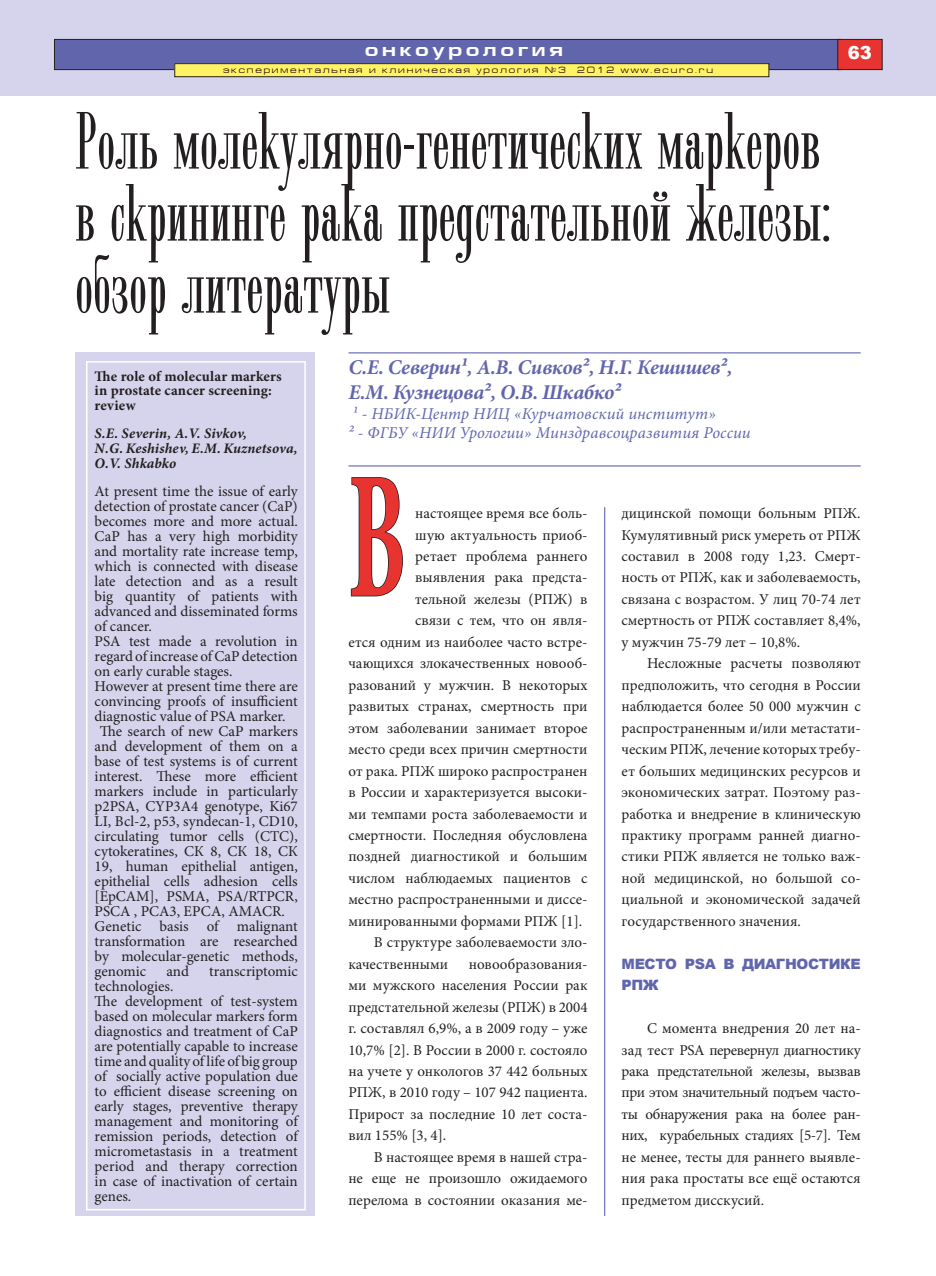
<style>
.page{position:relative;width:936px;height:1276px;background:#fff}
.page>*{position:absolute;margin:0;border:0;box-sizing:border-box;transform-origin:0 0}
.t1{font:700 181.2px "Minion Pro";color:#e73431;scale:.5 1}
.t2{font:79.5px/72px "Radar";letter-spacing:.005em;color:#231f20}
.t3{font:italic 700 21px "Minion Pro";letter-spacing:-.02em;color:#6166ac}
.t4{font:700 18px "Europe Ext";letter-spacing:.2em;color:#fff}
.t5{font:900 18px "Arial";color:#fff}
.t6{font:italic 16.5px "Minion Pro";letter-spacing:.01em;color:#6166ac}
.t7{font:15px/15px "Minion Pro";color:#231f20;text-align:justify}
.t8{font:italic 700 14.55px/14.7px "Minion Pro";letter-spacing:.005em;color:#231f20}
.t9{font:700 14.55px/14.7px "Minion Pro";letter-spacing:.01em;color:#231f20}
.t10{font:900 14.25px/21.5px "Arial";letter-spacing:-.025em;color:#6166ac}
.t11{font:9px "Europe Ext";letter-spacing:.2em;color:#1a0000}
</style>
<div class="page">
<div style="left:0;top:0;width:935px;height:95px;background:#d6d4ec"></div>
<div style="left:54px;top:39px;width:786px;height:31px;background:#6166ac;border:1px solid #231f20"></div>
<div style="left:837px;top:39px;width:45px;height:31px;background:#e73431;border:1px solid #231f20"></div>
<div style="left:175px;top:64px;width:593px;height:13px;background:#fff265"></div>
<div style="left:174px;top:63px;width:595px;height:14px;border:1px solid #231f20"></div>
<div style="left:75px;top:352px;width:239px;height:864px;background:#d6d4ec"></div>
<div style="left:86px;top:361px;width:220px;height:849px;border:2px solid #fff"></div>
<hr style="left:348px;top:352px;width:512px;height:1px;background:#6166ac">
<hr style="left:348px;top:465px;width:512px;height:1px;background:#6166ac">
<svg style="left:350px;top:477px;width:53px;height:120px"></svg>
<hr style="left:604px;top:507px;width:1px;height:709px;background:#6166ac">
<p class="t4" style="left:365px;top:39px;width:200px">онкоурология</p>
<p class="t5" style="left:847px;top:40px;width:26px">63</p>
<p class="t11" style="left:223px;top:65px;width:491px">экспериментальная и клиническая урология №3 2012 www.ecuro.ru</p>
<p class="t2" style="left:75px;top:110px;width:757px">Роль молекулярно-генетических маркеров в скрининге рака предстательной железы: обзор литературы</p>
<p class="t3" style="left:348px;top:352px;width:385px">С.Е. Северин¹, А.В. Сивков², Н.Г. Кешишев²,</p>
<p class="t3" style="left:348px;top:377px;width:274px">Е.М. Кузнецова², О.В. Шкабко²</p>
<p class="t6" style="left:352px;top:402px;width:365px">¹ - НБИК-Центр НИЦ «Курчатовский институт»</p>
<p class="t6" style="left:348px;top:422px;width:404px">² - ФГБУ «НИИ Урологии» Минздравсоцразвития России</p>
<p class="t9" style="left:95px;top:368px;width:188px">The role of molecular markers in prostate cancer screening: review</p>
<p class="t8" style="left:95px;top:426px;width:154px">S.E. Severin, A.V. Sivkov,</p>
<p class="t8" style="left:95px;top:441px;width:205px">N.G. Keshishev, E.M. Kuznetsova,<br>O.V. Shkabko</p>
<p class="t7" style="left:95px;top:484px;width:205px">At present time the issue of early detection of prostate cancer (CaP) becomes more and more actual.<br>CaP has a very high morbidity and mortality rate increase temp, which is connected with disease late detection and as a result big quantity of patients with advanced and disseminated forms of cancer.</p>
<p class="t7" style="left:95px;top:634px;width:205px">PSA test made a revolution in regard of increase of CaP detection on early curable stages.</p>
<p class="t7" style="left:95px;top:679px;width:205px">However at present time there are convincing proofs of insufficient diagnostic value of PSA marker.</p>
<p class="t7" style="left:95px;top:724px;width:205px;text-indent:5px">The search of new CaP markers and development of them on a base of test systems is of current interest. These more efficient markers include in particularly p2PSA, CYP3A4 genotype, Ki67<br>LI, Bcl-2, p53, syndecan-1, CD10, circulating tumor cells (CTC), cytokeratines, СК 8, СК 18, СК 19, human epithelial antigen, epithelial cells adhesion cells [EpCAM], PSMA, PSA/RTPCR, PSCA , PCA3, ЕРСА, AMACR.</p>
<p class="t7" style="left:95px;top:919px;width:205px">Genetic basis of malignant transformation are researched by molecular-genetic methods, genomic</p>
<p class="t1" style="left:348px;top:410px;width:117px">В</p>
<p class="t7" style="left:415px;top:506px;width:174px">настоящее время все боль-</p>
<p class="t7" style="left:415px;top:527px;width:174px">шую актуальность приоб-</p>
<p class="t7" style="left:415px;top:549px;width:174px">ретает проблема раннего</p>
<p class="t7" style="left:415px;top:570px;width:174px">выявления рака предста-</p>
<p class="t7" style="left:415px;top:592px;width:174px">тельной железы (РПЖ) в</p>
<p class="t7" style="left:415px;top:613px;width:174px">связи с тем, что он явля-</p>
<p class="t7" style="left:348px;top:634px;width:240px">ется одним из наиболее часто встре-</p>
<p class="t7" style="left:348px;top:656px;width:240px">чающихся злокачественных новооб-</p>
<p class="t7" style="left:348px;top:677px;width:240px">разований у мужчин. В некоторых</p>
<p class="t7" style="left:348px;top:699px;width:240px">развитых странах, смертность при</p>
<p class="t7" style="left:348px;top:720px;width:240px">этом заболевании занимает второе</p>
<p class="t7" style="left:348px;top:742px;width:240px">место среди всех причин смертности</p>
<p class="t7" style="left:348px;top:763px;width:240px">от рака. РПЖ широко распространен</p>
<p class="t7" style="left:348px;top:785px;width:240px">в России и характеризуется высоки-</p>
<p class="t7" style="left:348px;top:806px;width:240px">ми темпами роста заболеваемости и</p>
<p class="t7" style="left:348px;top:827px;width:240px">смертности. Последняя обусловлена</p>
<p class="t7" style="left:348px;top:849px;width:240px">поздней диагностикой и большим</p>
<p class="t7" style="left:348px;top:870px;width:240px">числом наблюдаемых пациентов с</p>
<p class="t7" style="left:348px;top:892px;width:240px">местно распространенными и диссе-</p>
<p class="t7" style="left:348px;top:913px;width:235px">минированными формами РПЖ [1].</p>
<p class="t7" style="left:348px;top:932px;width:240px;line-height:21.5px;text-indent:26px">В структуре заболеваемости зло&shy;качественными</p>
<p class="t7" style="left:621px;top:503px;width:240px;line-height:21.5px">дицинской помощи больным РПЖ.<br>Кумулятивный риск умереть от РПЖ составил в 2008 году 1,23. Смерт&shy;ность от РПЖ, как и заболеваемость, связана с возрастом. У лиц 70-74 лет смертность от РПЖ составляет 8,4%, у мужчин 75-79 лет – 10,8%.</p>
<p class="t7" style="left:621px;top:653px;width:240px;line-height:21.5px;text-indent:26px">Несложные расчеты позволяют предположить, что сегодня в России наблюдается более 50 000 мужчин с распространенным и/или метастати&shy;ческим РПЖ, лечение которых требу&shy;ет больших медицинских ресурсов и экономических затрат. Поэтому раз&shy;работка и внедрение в клиническую практику программ ранней диагно&shy;стики РПЖ является не только важ&shy;ной медицинской, но большой со&shy;циальной и экономической задачей государственного значения.</p>
<p class="t10" style="left:621px;top:952px;width:240px">МЕСТО PSA В ДИАГНОСТИКЕ<br>РПЖ</p>
<p class="t7" style="left:621px;top:1017px;width:240px;line-height:21.5px;text-indent:26px">С момента внедрения 20 лет на&shy;зад тест PSA перевернул диагностику рака предстательной железы, вызвав при этом значительный подъем часто&shy;ты обнаружения рака на более ран&shy;них, курабельных стадиях [5-7]. Тем не менее, тесты для раннего выявле&shy;ния рака простаты все ещё остаются предметом дисскусий.</p>
<p class="t7" style="left:348px;top:953px;width:240px;line-height:21.5px;text-indent:120px">новообразования&shy;ми мужского населения России рак предстательной железы (РПЖ) в 2004 г. составлял 6,9%, а в 2009 году – уже 10,7% [2]. В России в 2000 г. состояло на учете у онкологов 37 442 больных РПЖ, в 2010 году – 107 942 пациента.<br>Прирост за последние 10 лет соста&shy;вил 155% [3, 4].</p>
<p class="t7" style="left:348px;top:1146px;width:240px;line-height:21.5px;text-indent:26px">В настоящее время в нашей стра&shy;не еще не произошло ожидаемого перелома в состоянии оказания ме-</p>
<p class="t7" style="left:166px;top:964px;width:24px">and</p>
<p class="t7" style="left:209px;top:964px;width:90px">transcriptomic</p>
<p class="t7" style="left:95px;top:979px;width:80px">technologies.</p>
<p class="t7" style="left:95px;top:994px;width:205px">The development of test-system based on molecular markers form diagnostics and treatment of CaP are potentially capable to increase time and quality of life of big group of socially active population due to efficient disease screening on early stages, preventive therapy management and monitoring of remission periods, detection of micrometastasis in a treatment period and therapy correction in case of inactivation of certain genes.</p>
</div>
